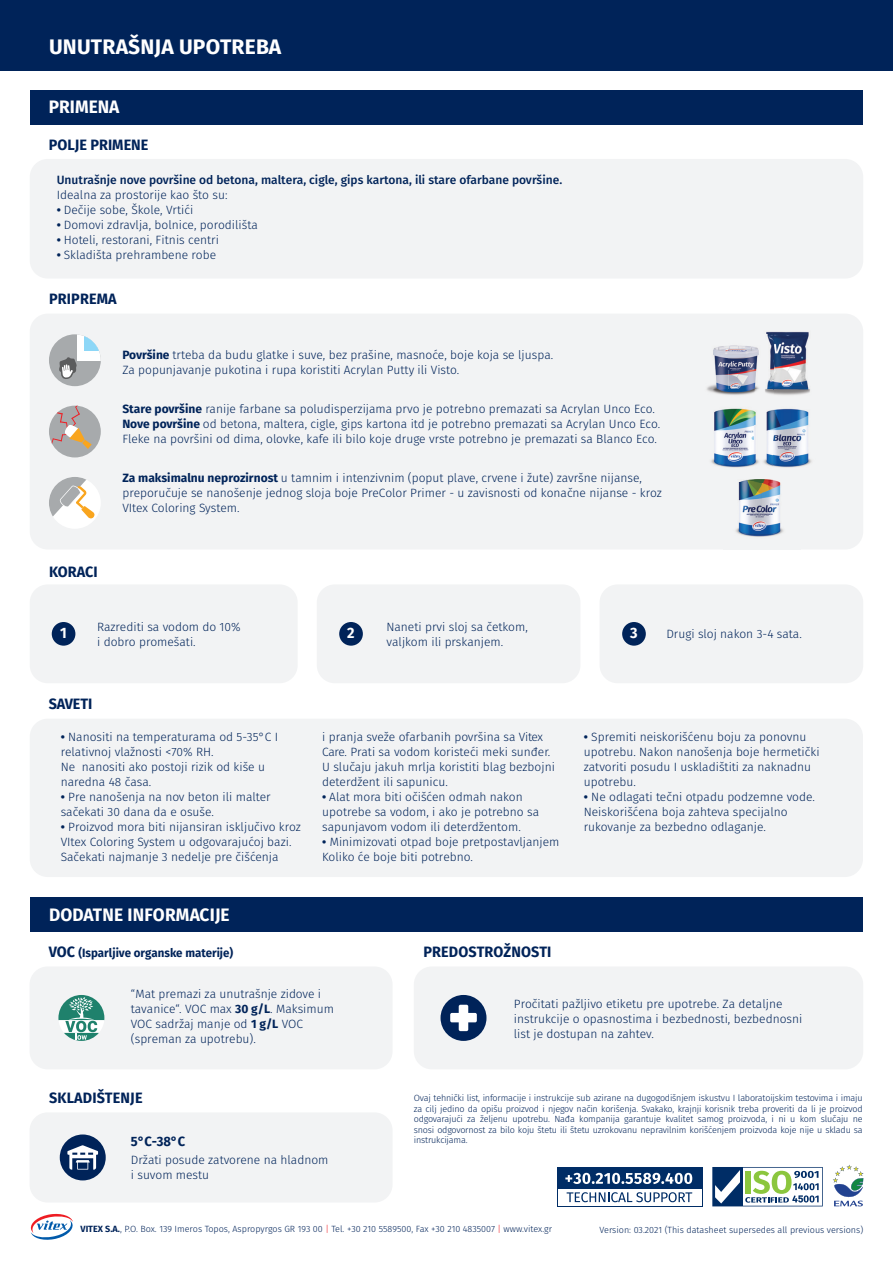
<style>
.page{position:relative;width:893px;height:1263px;background:#fff}
.page>*{position:absolute;margin:0;border:0;box-sizing:border-box;transform-origin:0 0}
.t1{font:700 21px "Fira Sans";letter-spacing:.01em;color:#fff}
.t2{font:700 18px "Fira Sans";letter-spacing:.01em;color:#fff;scale:.96 1}
.t3{font:700 15px "Fira Sans";letter-spacing:.01em;color:#002359;scale:.96 1}
.t4{font:700 15px "Fira Sans";color:#fff;scale:.96 1}
.t5{font:700 13.5px "Fira Sans";color:#002359;scale:.96 1}
.t6{font:300 12px/15px "Fira Sans";color:#002359}
.t7{font:500 12px "Fira Sans";color:#002359}
.t8{font:700 12px "Fira Sans";color:#002359;scale:.96 1}
.t9{font:300 9px/10.5px "Fira Sans";color:#002359;text-align:justify}
.s1{font-weight:700}
.s2{font-size:15px}
.s3{color:#ee1d23}
</style>
<div class="page">
<div style="left:30px;top:90px;width:833px;height:34px;background:#002359"></div>
<div style="left:30px;top:898px;width:833px;height:34px;background:#002359"></div>
<div style="left:30px;top:966px;width:363px;height:103px;background:#f2f3f4;border-radius:18px"></div>
<div style="left:414px;top:966px;width:449px;height:103px;background:#f2f3f4;border-radius:18px"></div>
<svg style="left:58px;top:995px;width:46px;height:46px"></svg>
<div style="left:30px;top:1112px;width:363px;height:90px;background:#f2f3f4;border-radius:18px"></div>
<div style="left:30px;top:159px;width:833px;height:120px;background:#f2f3f4;border-radius:18px"></div>
<div style="left:30px;top:314px;width:833px;height:235px;background:#f2f3f4;border-radius:18px"></div>
<div style="left:30px;top:719px;width:833px;height:158px;background:#f2f3f4;border-radius:18px"></div>
<div style="left:30px;top:584px;width:268px;height:99px;background:#f2f3f4;border-radius:18px"></div>
<div style="left:317px;top:584px;width:263px;height:99px;background:#f2f3f4;border-radius:18px"></div>
<div style="left:600px;top:584px;width:263px;height:99px;background:#f2f3f4;border-radius:18px"></div>
<svg style="left:30px;top:1213px;width:43px;height:27px"></svg>
<div style="left:60px;top:1134px;width:46px;height:46px;background:#002359;border-radius:50%"></div>
<svg style="left:67px;top:1145px;width:31px;height:24px"></svg>
<div style="left:441px;top:995px;width:45px;height:46px;background:#002359;border-radius:50%"></div>
<svg style="left:450px;top:1005px;width:27px;height:26px"></svg>
<div style="left:52px;top:622px;width:23px;height:24px;background:#002359;border-radius:50%"></div>
<div style="left:339px;top:622px;width:24px;height:24px;background:#002359;border-radius:50%"></div>
<div style="left:622px;top:622px;width:24px;height:24px;background:#002359;border-radius:50%"></div>
<div style="left:0;top:0;width:893px;height:70px;background:#002359"></div>
<svg style="left:833px;top:1165px;width:30px;height:41px"></svg>
<div style="left:557px;top:1167px;width:145px;height:39px;background:#002d66"></div>
<div style="left:558px;top:1189px;width:143px;height:16px;background:#fff"></div>
<svg style="left:567px;top:1192px;width:125px;height:10px"></svg>
<svg style="left:565px;top:1173px;width:127px;height:11px"></svg>
<svg style="left:49px;top:477px;width:51px;height:51px"></svg>
<div style="left:49px;top:334px;width:52px;height:52px;background:#a7aaac;border-radius:26px"></div>
<div style="left:77px;top:334px;width:24px;height:27px;background:#fff"></div>
<svg style="left:85px;top:334px;width:16px;height:17px"></svg>
<svg style="left:59px;top:357px;width:18px;height:22px"></svg>
<div style="left:49px;top:406px;width:52px;height:51px;background:#a7aaac;border-radius:26px"></div>
<svg style="left:50px;top:406px;width:42px;height:43px"></svg>
<svg style="left:712px;top:1167px;width:111px;height:39px"></svg>
<img style="left:711px;top:389px;width:101px;height:79px">
<img style="left:723px;top:479px;width:77px;height:71px">
<img style="left:713px;top:345px;width:46px;height:24px">
<img style="left:706px;top:369px;width:22px;height:36px">
<img style="left:728px;top:369px;width:31px;height:20px">
<img style="left:766px;top:331px;width:43px;height:29px">
<img style="left:774px;top:360px;width:38px;height:37px">
<img style="left:766px;top:334px;width:8px;height:55px">
<svg style="left:762px;top:389px;width:12px;height:16px"></svg>
<h1 class="t1" style="left:49px;top:32px;width:234px">UNUTRAŠNJA UPOTREBA</h1>
<h2 class="t2" style="left:49px;top:94px;width:75px">PRIMENA</h2>
<p class="t3" style="left:49px;top:134px;width:105px">POLJE PRIMENE</p>
<p class="t7" style="left:57px;top:171px;width:507px">Unutrašnje nove površine od betona, maltera, cigle, gips kartona, ili stare ofarbane površine.</p>
<p class="t6" style="left:57px;top:188px;width:172px">Idealna za prostorije kao što su:</p>
<p class="t6" style="left:57px;top:203px;width:138px"><span class="s1">•</span> Dečije sobe, Škole, Vrtići</p>
<p class="t6" style="left:57px;top:218px;width:203px"><span class="s1">•</span> Domovi zdravlja, bolnice, porodilišta</p>
<p class="t6" style="left:57px;top:233px;width:164px"><span class="s1">•</span> Hoteli, restorani, Fitnis centri</p>
<p class="t6" style="left:57px;top:248px;width:161px"><span class="s1">•</span> Skladišta prehrambene robe</p>
<p class="t3" style="left:49px;top:288px;width:72px">PRIPREMA</p>
<p class="t3" style="left:49px;top:561px;width:52px">KORACI</p>
<p class="t6" style="left:122px;top:348px;width:432px"><span class="s1">Površine</span> trteba da budu glatke i suve, bez prašine, masnoće, boje koja se ljuspa.<br>Za popunjavanje pukotina i rupa koristiti Acrylan Putty ili Visto.</p>
<p class="t6" style="left:122px;top:402px;width:539px"><span class="s1">Stare površine</span> ranije farbane sa poludisperzijama prvo je potrebno premazati sa Acrylan Unco Eco.<br><span class="s1">Nove površine</span> od betona, maltera, cigle, gips kartona itd je potrebno premazati sa Acrylan Unco Eco.<br>Fleke na površini od dima, olovke, kafe ili bilo koje druge vrste potrebno je premazati sa Blanco Eco.</p>
<p class="t6" style="left:122px;top:471px;width:541px"><span class="s1">Za maksimalnu neprozirnost</span> u tamnim i intenzivnim (poput plave, crvene i žute) završne nijanse, preporučuje se nanošenje jednog sloja boje PreColor Primer - u zavisnosti od konačne nijanse - kroz<br>VItex Coloring System.</p>
<p class="t6" style="left:97px;top:620px;width:145px">Razrediti sa vodom do 10% i dobro promešati.</p>
<p class="t6" style="left:386px;top:620px;width:143px">Naneti prvi sloj sa četkom, valjkom ili prskanjem.</p>
<p class="t6" style="left:666px;top:627px;width:137px">Drugi sloj nakon 3-4 sata.</p>
<p class="t4" style="left:60px;top:622px;width:8px">1</p>
<p class="t4" style="left:347px;top:622px;width:9px">2</p>
<p class="t4" style="left:630px;top:622px;width:9px">3</p>
<p class="t3" style="left:49px;top:694px;width:47px">SAVETI</p>
<p class="t6" style="left:61px;top:730px;width:219px"><span class="s1">•</span> Nanositi na temperaturama od 5-35°C I relativnoj vlažnosti &lt;70% RH.<br>Ne nanositi ako postoji rizik od kiše u naredna 48 časa.</p>
<p class="t6" style="left:61px;top:790px;width:212px"><span class="s1">•</span> Pre nanošenja na nov beton ili malter sačekati 30 dana da e osuše.</p>
<p class="t6" style="left:61px;top:820px;width:242px"><span class="s1">•</span> Proizvod mora biti nijansiran isključivo kroz<br>VItex Coloring System u odgovarajućoj bazi.<br>Sačekati najmanje 3 nedelje pre čišćenja</p>
<h2 class="t2" style="left:49px;top:902px;width:190px">DODATNE INFORMACIJE</h2>
<p class="t6" style="left:322px;top:730px;width:234px">i pranja sveže ofarbanih površina sa Vitex Care. Prati sa vodom koristeći meki sunđer.<br>U slučaju jakuh mrlja koristiti blag bezbojni deterdžent ili sapunicu.</p>
<p class="t6" style="left:322px;top:790px;width:218px"><span class="s1">•</span> Alat mora biti očišćen odmah nakon upotrebe sa vodom, i ako je potrebno sa sapunjavom vodom ili deterdžentom.</p>
<p class="t6" style="left:322px;top:835px;width:239px"><span class="s1">•</span> Minimizovati otpad boje pretpostavljanjem<br>Koliko će boje biti potrebno.</p>
<p class="t8" style="left:49px;top:945px;width:194px"><span class="s2">VOC</span> (Isparljive organske materije)</p>
<p class="t3" style="left:423px;top:941px;width:135px">PREDOSTROŽNOSTI</p>
<p class="t6" style="left:584px;top:730px;width:237px"><span class="s1">•</span> Spremiti neiskorišćenu boju za ponovnu upotrebu. Nakon nanošenja boje hermetički zatvoriti posudu I uskladištiti za naknadnu upotrebu.</p>
<p class="t6" style="left:584px;top:790px;width:233px"><span class="s1">•</span> Ne odlagati tečni otpadu podzemne vode.<br>Neiskorišćena boja zahteva specijalno rukovanje za bezbedno odlaganje.</p>
<p class="t6" style="left:131px;top:988px;width:205px">“Mat premazi za unutrašnje zidove i tavanice“. VOC max <span class="s1">30 g/L</span>. Maksimum<br>VOC sadržaj manje od <span class="s1">1 g/L</span> VOC (spreman za upotrebu).</p>
<p class="t6" style="left:514px;top:997px;width:290px">Pročitati pažljivo etiketu pre upotrebe. Za detaljne instrukcije o opasnostima i bezbednosti, bezbednosni list je dostupan na zahtev.</p>
<p class="t3" style="left:49px;top:1087px;width:99px">SKLADIŠTENJE</p>
<p class="t5" style="left:131px;top:1132px;width:58px">5°C-38°C</p>
<p class="t6" style="left:131px;top:1153px;width:199px">Držati posude zatvorene na hladnom i suvom mestu</p>
<p class="t9" style="left:414px;top:1093px;width:450px">Ovaj tehnički list, informacije i instrukcije sub azirane na dugogodišnjem iskustvu I laboratoijskim testovima i imaju za cilj jedino da opišu proizvod i njegov način korišenja. Svakako, krajnji korisnik treba proveriti da li je proizvod odgovarajući za željenu upotrebu. Nađa kompanija garantuje kvalitet samog proizvoda, i ni u kom slučaju ne snosi odgovornost za bilo koju štetu ili štetu uzrokovanu nepravilnim korišćenjem proizvoda koje nije u skladu sa instrukcijama.</p>
<p class="t9" style="left:81px;top:1225px;width:473px"><span class="s1">VITEX S.A.</span>, P.O. Box. 139 Imeros Topos, Aspropyrgos GR 193 00 <span class="s3">|</span> Τel. +30 210 5589500, Fax +30 210 4835007 <span class="s3">|</span> www.vitex.gr</p>
<p class="t9" style="left:600px;top:1225px;width:265px">Version: 03.2021 (This datasheet supersedes all previous versions)</p>
</div>
